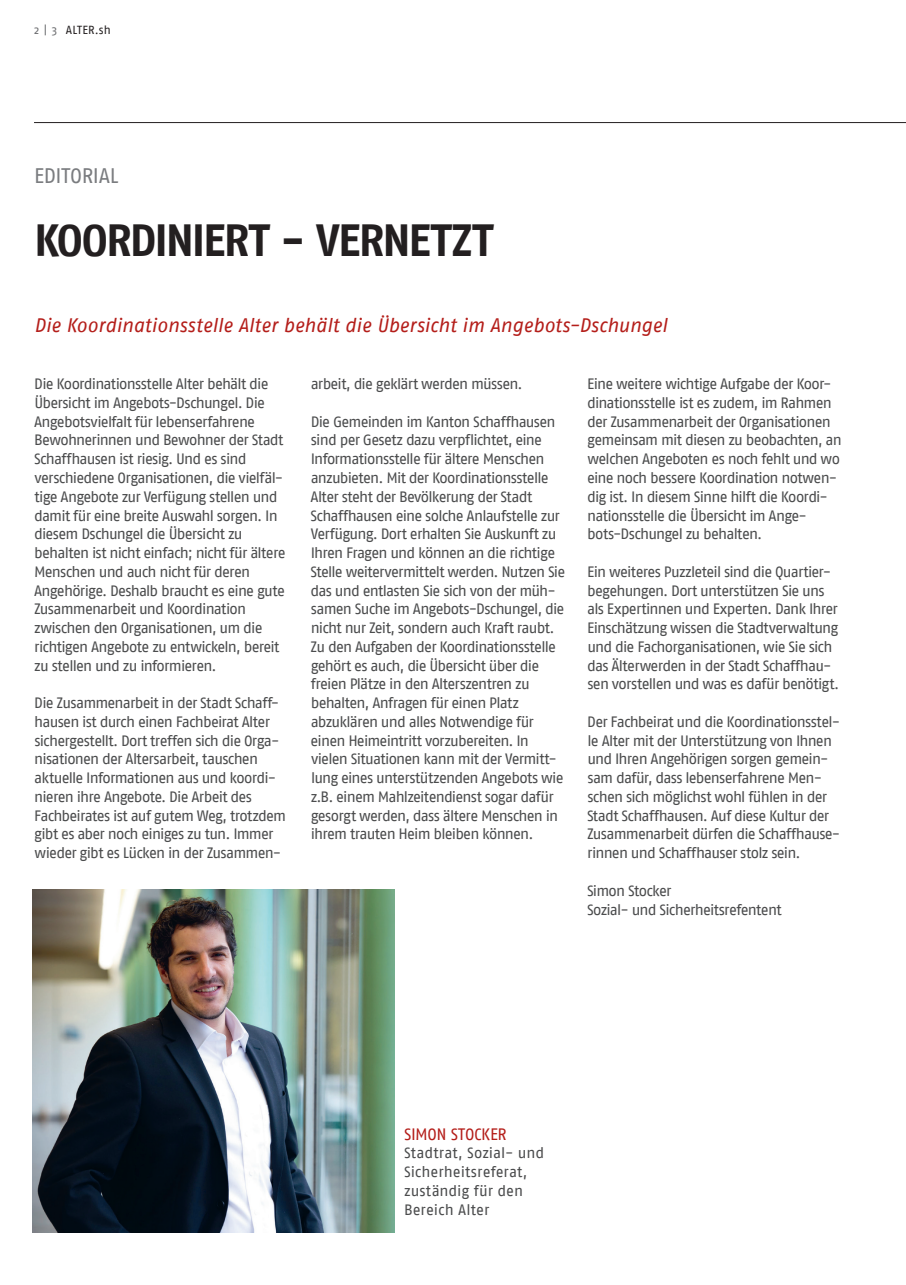
<style>
.page{position:relative;width:906px;height:1285px;background:#fff}
.page>*{position:absolute;margin:0;border:0;box-sizing:border-box;transform-origin:0 0}
.t1{font:700 45px "Fago No";letter-spacing:-.04em;color:#231f20}
.t2{font:21px "Fago No";letter-spacing:-.015em;color:#7a7c7f}
.t3{font:italic 19.5px "Fago No";letter-spacing:-.005em;color:#b41e1a}
.t4{font:16.5px "Fago No";letter-spacing:-.02em;color:#b41e1a}
.t5{font:15px/18.8px "Fago No";letter-spacing:-.05em;color:#4b4c4d}
.t6{font:15px/18.8px "Fago No";color:#4b4c4d}
.t7{font:11.7px "Fago No";letter-spacing:.01em;color:#231f20}
.s1{color:#6c6d70}
</style>
<div class="page">
<img style="left:33px;top:889px;width:361px;height:343px">
<hr style="left:34px;top:122px;width:872px;height:1px;background:#231f20">
<p class="t7" style="left:34px;top:23px;width:78px"><span class="s1">2 | 3</span> ALTER.sh</p>
<h2 class="t2" style="left:34px;top:163px;width:86px">EDITORIAL</h2>
<h1 class="t1" style="left:34px;top:213px;width:460px">KOORDINIERT - VERNETZT</h1>
<h3 class="t3" style="left:34px;top:314px;width:635px">Die Koordinationsstelle Alter behält die Übersicht im Angebots-Dschungel</h3>
<p class="t5" style="left:34px;top:374px;width:253px">Die Koordinationsstelle Alter behält die Übersicht im Angebots-Dschungel. Die Angebotsvielfalt für lebenserfahrene Bewohnerinnen und Bewohner der Stadt Schaffhausen ist riesig. Und es sind verschiedene Organisationen, die vielfäl&shy;tige Angebote zur Verfügung stellen und damit für eine breite Auswahl sorgen. In diesem Dschungel die Übersicht zu behalten ist nicht einfach; nicht für ältere Menschen und auch nicht für deren Angehörige. Deshalb braucht es eine gute Zusammenarbeit und Koordination zwischen den Organisationen, um die richtigen Angebote zu entwickeln, bereit zu stellen und zu informieren.</p>
<p class="t5" style="left:34px;top:693px;width:253px">Die Zusammenarbeit in der Stadt Schaff&shy;hausen ist durch einen Fachbeirat Alter sichergestellt. Dort treffen sich die Orga&shy;nisationen der Altersarbeit, tauschen aktuelle Informationen aus und koordi&shy;nieren ihre Angebote. Die Arbeit des Fachbeirates ist auf gutem Weg, trotzdem gibt es aber noch einiges zu tun. Immer wieder gibt es Lücken in der Zusammen-</p>
<p class="t5" style="left:311px;top:374px;width:213px">arbeit, die geklärt werden müssen.</p>
<p class="t5" style="left:310px;top:412px;width:256px">Die Gemeinden im Kanton Schaffhausen sind per Gesetz dazu verpflichtet, eine Informationsstelle für ältere Menschen anzubieten. Mit der Koordinationsstelle Alter steht der Bevölkerung der Stadt Schaffhausen eine solche Anlaufstelle zur Verfügung. Dort erhalten Sie Auskunft zu Ihren Fragen und können an die richtige Stelle weitervermittelt werden. Nutzen Sie das und entlasten Sie sich von der müh&shy;samen Suche im Angebots-Dschungel, die nicht nur Zeit, sondern auch Kraft raubt.<br>Zu den Aufgaben der Koordinationsstelle gehört es auch, die Übersicht über die freien Plätze in den Alterszentren zu behalten, Anfragen für einen Platz abzuklären und alles Notwendige für einen Heimeintritt vorzubereiten. In vielen Situationen kann mit der Vermitt&shy;lung eines unterstützenden Angebots wie z.B. einem Mahlzeitendienst sogar dafür gesorgt werden, dass ältere Menschen in ihrem trauten Heim bleiben können.</p>
<p class="t5" style="left:587px;top:374px;width:256px">Eine weitere wichtige Aufgabe der Koor&shy;dinationsstelle ist es zudem, im Rahmen der Zusammenarbeit der Organisationen gemeinsam mit diesen zu beobachten, an welchen Angeboten es noch fehlt und wo eine noch bessere Koordination notwen&shy;dig ist. In diesem Sinne hilft die Koordi&shy;nationsstelle die Übersicht im Ange&shy;bots-Dschungel zu behalten.</p>
<p class="t5" style="left:587px;top:562px;width:254px">Ein weiteres Puzzleteil sind die Quartier&shy;begehungen. Dort unterstützen Sie uns als Expertinnen und Experten. Dank Ihrer Einschätzung wissen die Stadtverwaltung und die Fachorganisationen, wie Sie sich das Älterwerden in der Stadt Schaffhau&shy;sen vorstellen und was es dafür benötigt.</p>
<p class="t5" style="left:587px;top:712px;width:255px">Der Fachbeirat und die Koordinationsstel&shy;le Alter mit der Unterstützung von Ihnen und Ihren Angehörigen sorgen gemein&shy;sam dafür, dass lebenserfahrene Men&shy;schen sich möglichst wohl fühlen in der Stadt Schaffhausen. Auf diese Kultur der Zusammenarbeit dürfen die Schaffhause&shy;rinnen und Schaffhauser stolz sein.</p>
<p class="t5" style="left:587px;top:880px;width:196px">Simon Stocker<br>Sozial- und Sicherheitsrefentent</p>
<p class="t4" style="left:404px;top:1124px;width:104px">SIMON STOCKER</p>
<p class="t6" style="left:404px;top:1143px;width:142px">Stadtrat, Sozial- und<br>Sicherheitsreferat, zuständig für den<br>Bereich Alter</p>
</div>
